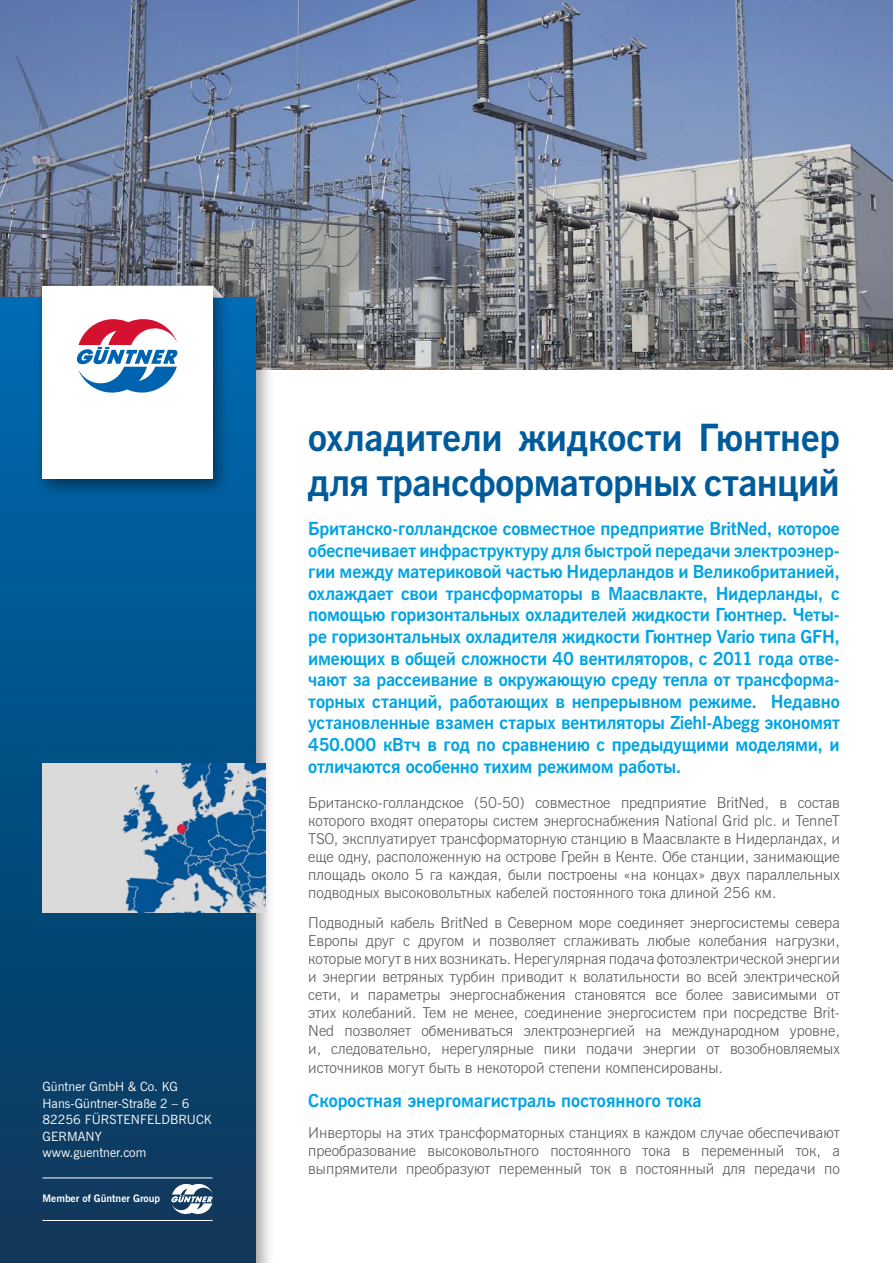
<style>
.page{position:relative;width:893px;height:1263px;background:#fff}
.page>*{position:absolute;margin:0;border:0;box-sizing:border-box;transform-origin:0 0}
.t1{font:700 37.5px/45px "News Gothic";letter-spacing:-.01em;color:#005b9a}
.t2{font:700 18px/21.6px "News Gothic";color:#00a4e3;text-align:justify}
.t3{font:300 15px/18px "News Gothic L";color:#575756;text-align:justify}
.t4{font:12.75px/16.5px "News Gothic";color:#fff}
.t5{font:700 10.35px "News Gothic";color:#fff}
</style>
<div class="page">
<img style="left:0;top:0;width:893px;height:370px">
<div style="left:0;top:289px;width:276px;height:974px;background:#000;opacity:.38"></div>
<div style="left:0;top:298px;width:255px;height:965px;background:linear-gradient(to bottom,#006bb3,#0e3757)"></div>
<div style="left:33px;top:279px;width:199px;height:221px;background:#000;opacity:.45"></div>
<div style="left:43px;top:286px;width:170px;height:192px;background:#fff"></div>
<svg style="left:171px;top:1184px;width:42px;height:30px"></svg>
<hr style="left:43px;top:1220px;width:170px;height:1px;background:#fff">
<hr style="left:43px;top:1177px;width:170px;height:1px;background:#fff">
<img style="left:43px;top:763px;width:223px;height:149px">
<div style="left:177px;top:824px;width:9px;height:9px;background:#db1f3e;border-radius:50%"></div>
<svg style="left:76px;top:319px;width:102px;height:74px"></svg>
<p class="t4" style="left:43px;top:1079px;width:171px">Güntner GmbH &amp; Co. KG<br>Hans-Güntner-Straße 2 – 6<br>82256 FÜRSTENFELDBRUCK<br>GERMANY<br>www.guentner.com</p>
<p class="t5" style="left:43px;top:1192px;width:119px">Member of Güntner Group</p>
<h1 class="t1" style="left:308px;top:417px;width:533px">охладители жидкости Гюнтнер для трансформаторных станций</h1>
<p class="t2" style="left:308px;top:518px;width:533px">Британско-голландское совместное предприятие BritNed, которое обеспечивает инфраструктуру для быстрой передачи электроэнер&shy;гии между материковой частью Нидерландов и Великобританией, охлаждает свои трансформаторы в Маасвлакте, Нидерланды, с помощью горизонтальных охладителей жидкости Гюнтнер. Четы&shy;ре горизонтальных охладителя жидкости Гюнтнер Vario типа GFH, имеющих в общей сложности 40 вентиляторов, с 2011 года отве&shy;чают за рассеивание в окружающую среду тепла от трансформа&shy;торных станций, работающих в непрерывном режиме. Недавно установленные взамен старых вентиляторы Ziehl-Abegg экономят 450.000 кВтч в год по сравнению с предыдущими моделями, и отличаются особенно тихим режимом работы.</p>
<p class="t3" style="left:308px;top:793px;width:533px">Британско-голландское (50-50) совместное предприятие BritNed, в состав которого входят операторы систем энергоснабжения National Grid plc. и TenneT TSO, эксплуатирует трансформаторную станцию в Маасвлакте в Нидерландах, и еще одну, расположенную на острове Грейн в Кенте. Обе станции, занимающие площадь около 5 га каждая, были построены «на концах» двух параллельных подводных высоковольтных кабелей постоянного тока длиной 256 км.</p>
<p class="t3" style="left:308px;top:914px;width:533px">Подводный кабель BritNed в Северном море соединяет энергосистемы севера Европы друг с другом и позволяет сглаживать любые колебания нагрузки, которые могут в них возникать. Нерегулярная подача фотоэлектрической энергии и энергии ветряных турбин приводит к волатильности во всей электрической сети, и параметры энергоснабжения становятся все более зависимыми от этих колебаний. Тем не менее, соединение энергосистем при посредстве Brit-Ned позволяет обмениваться электроэнергией на международном уровне, и, следовательно, нерегулярные пики подачи энергии от возобновляемых источников могут быть в некоторой степени компенсированы.</p>
<p class="t2" style="left:308px;top:1090px;width:395px">Скоростная энергомагистраль постоянного тока</p>
<p class="t3" style="left:308px;top:1123px;width:533px">Инверторы на этих трансформаторных станциях в каждом случае обеспечивают преобразование высоковольтного постоянного тока в переменный ток, а выпрямители преобразуют переменный ток в постоянный для передачи по</p>
</div>
